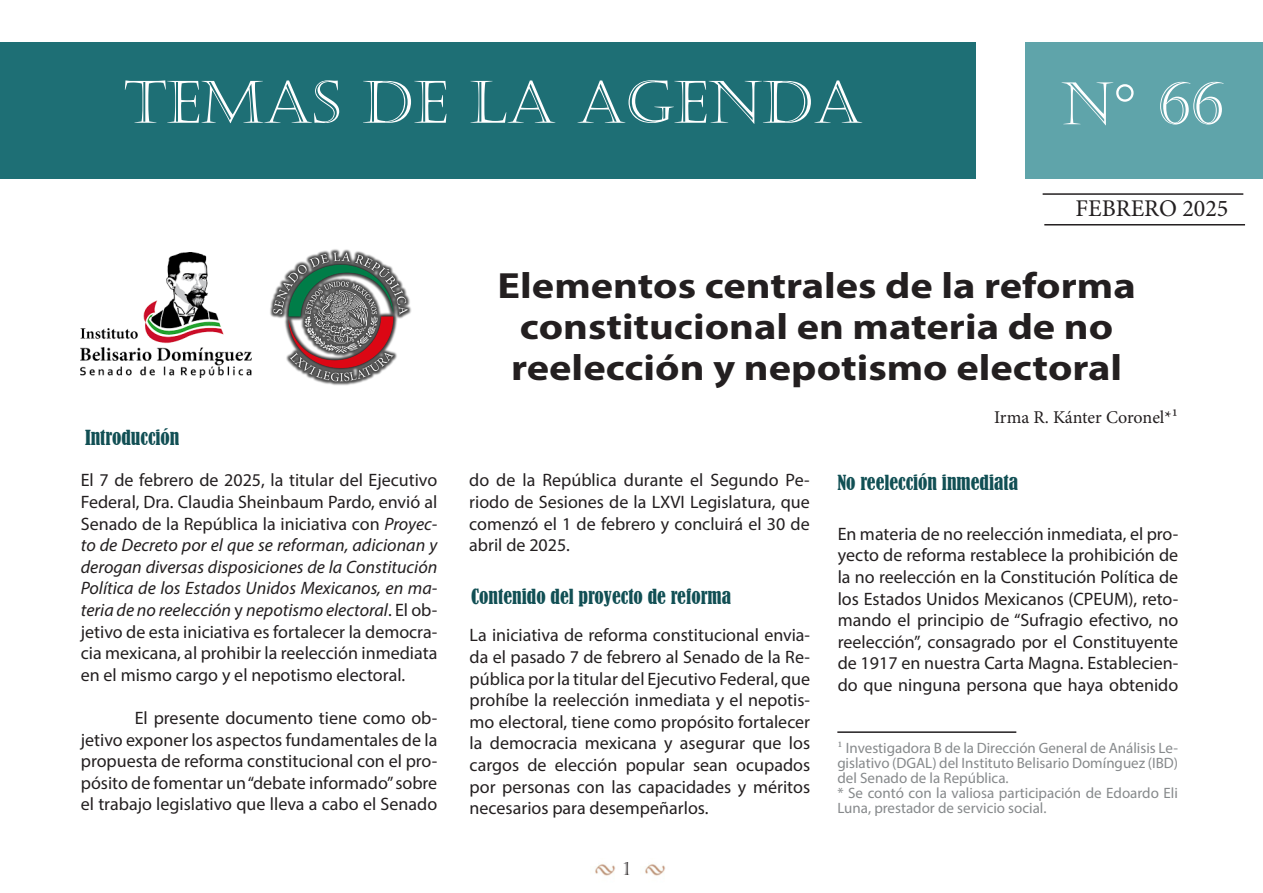
<style>
.page{position:relative;width:1263px;height:893px;background:#fff}
.page>*{position:absolute;margin:0;border:0;box-sizing:border-box;transform-origin:0 0}
.t1{font:58.5px "Castellar";color:#fff}
.t2{font:700 36.6px/41.4px "Myriad Pro";color:#231f20;text-align:center;scale:1.16 1}
.t3{font:24px "Minion Pro";color:#231f20}
.t4{font:condensed 19.5px "Bernard";color:#114f54}
.t5{font:18px/21.6px "Myriad Pro";color:#231f20;text-align:justify}
.t6{font:18px "Minion Pro";letter-spacing:-.005em;color:#231f20}
.t7{font:18px "Castellar";color:#231f20}
.t8{font:15px/15px "Myriad Pro";color:#86898b;text-align:justify}
.s1{font-style:italic}
.s2{font-family:"Minion Pro"}
</style>
<div class="page">
<img style="left:595px;top:864px;width:20px;height:12px">
<img style="left:645px;top:864px;width:20px;height:12px">
<div style="left:0;top:42px;width:975px;height:137px;background:#1e6f75"></div>
<div style="left:1025px;top:42px;width:238px;height:137px;background:#5fa4aa"></div>
<hr style="left:1043px;top:193px;width:200px;height:2px;background:#231f20">
<hr style="left:1044px;top:224px;width:201px;height:1px;background:#231f20">
<img style="left:81px;top:252px;width:170px;height:125px">
<img style="left:270px;top:249px;width:141px;height:137px">
<hr style="left:837px;top:731px;width:179px;height:2px;background:#231f20">
<p class="t1" style="left:124px;top:69px;width:740px">TEMAS DE LA AGENDA</p>
<p class="t1" style="left:1061px;top:71px;width:164px">N° 66</p>
<p class="t3" style="left:1075px;top:193px;width:155px">FEBRERO 2025</p>
<p class="t4" style="left:85px;top:426px;width:96px">Introducción</p>
<p class="t5" style="left:81px;top:469px;width:358px">El 7 de febrero de 2025, la titular del Ejecutivo Federal, Dra. Claudia Sheinbaum Pardo, envió al Senado de la República la iniciativa con <span class="s1">Proyec&shy;to de Decreto por el que se reforman, adicionan y derogan diversas disposiciones de la Constitución Política de los Estados Unidos Mexicanos, en ma&shy;teria de no reelección</span> y <span class="s1">nepotismo electoral</span>. El ob&shy;jetivo de esta iniciativa es fortalecer la democra&shy;cia mexicana, al prohibir la reelección inmediata en el mismo cargo y el nepotismo electoral.</p>
<p class="t5" style="left:81px;top:707px;width:358px;text-indent:54px">El presente documento tiene como ob&shy;jetivo exponer los aspectos fundamentales de la propuesta de reforma constitucional con el pro&shy;pósito de fomentar un “debate informado” sobre el trabajo legislativo que lleva a cabo el Senado</p>
<p class="t2" style="left:497px;top:263px;width:552px">Elementos centrales de la reforma constitucional en materia de no</p>
<p class="t2" style="left:511px;top:346px;width:528px">reelección y nepotismo electoral</p>
<p class="t6" style="left:994px;top:405px;width:185px">Irma R. Kánter Coronel*1</p>
<p class="t5" style="left:469px;top:469px;width:342px">do de la República durante el Segundo Pe&shy;riodo de Sesiones de la LXVI Legislatura, que comenzó el 1 de febrero y concluirá el 30 de abril de 2025.</p>
<p class="t4" style="left:471px;top:586px;width:261px">Contenido del proyecto de reforma</p>
<p class="t5" style="left:470px;top:624px;width:342px">La iniciativa de reforma constitucional envia&shy;da el pasado 7 de febrero al Senado de la Re&shy;pública por la titular del Ejecutivo Federal, que prohíbe la reelección inmediata y el nepotis&shy;mo electoral, tiene como propósito fortalecer la democracia mexicana y asegurar que los cargos de elección popular sean ocupados por personas con las capacidades y méritos necesarios para desempeñarlos.</p>
<p class="t7" style="left:623px;top:858px;width:8px">1</p>
<p class="t4" style="left:837px;top:471px;width:182px">No reelección inmediata</p>
<p class="t5" style="left:838px;top:523px;width:342px">En materia de no reelección inmediata, el pro&shy;yecto de reforma restablece la prohibición de la no reelección en la Constitución Política de los Estados Unidos Mexicanos (CPEUM), reto&shy;mando el principio de “Sufragio efectivo, no reelección”, consagrado por el Constituyente de 1917 en nuestra Carta Magna. Establecien&shy;do que ninguna persona que haya obtenido</p>
<p class="t8" style="left:837px;top:740px;width:342px"><span class="s2">1</span> Investigadora B de la Dirección General de Análisis Le&shy;gislativo (DGAL) del Instituto Belisario Domínguez (IBD) del Senado de la República.</p>
<p class="t8" style="left:837px;top:785px;width:342px">* Se contó con la valiosa participación de Edoardo Eli<br>Luna, prestador de servicio social.</p>
</div>
